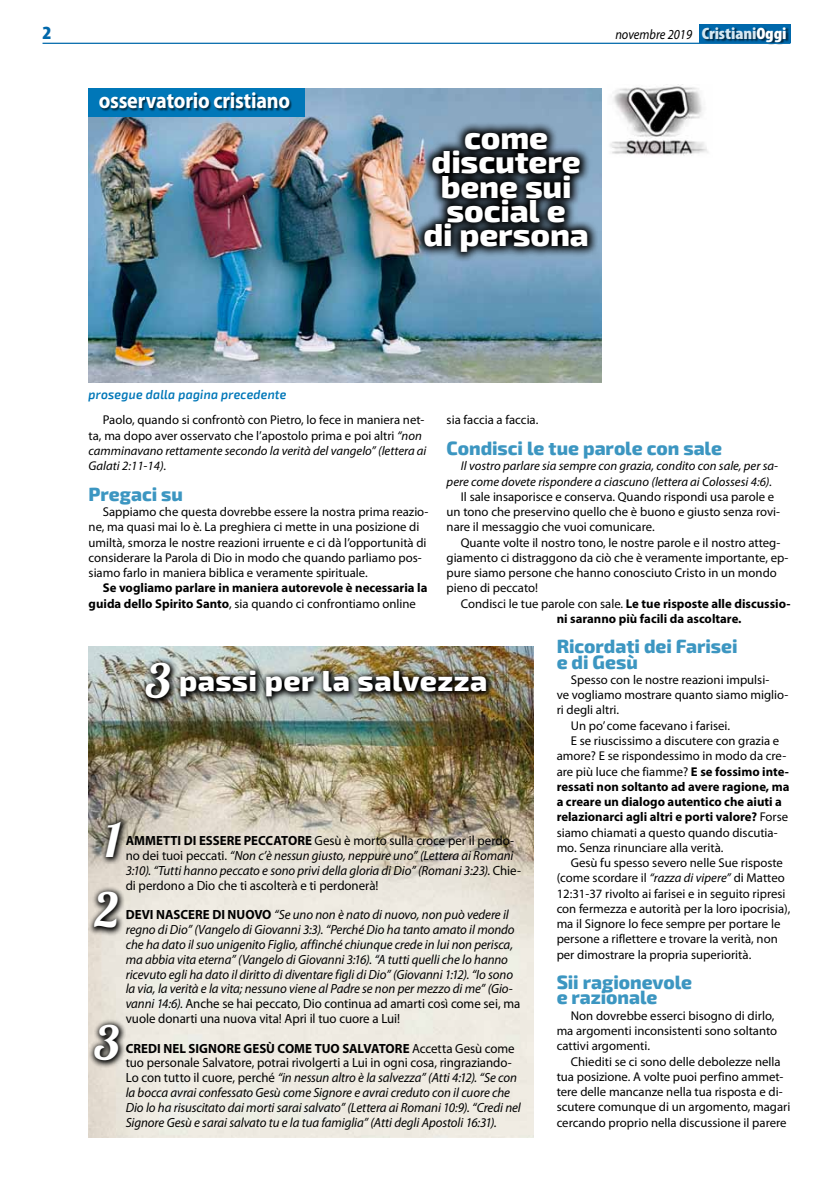
<style>
.page{position:relative;width:833px;height:1188px;background:#fff}
.page>*{position:absolute;margin:0;border:0;box-sizing:border-box;transform-origin:0 0}
.t1{font:47.25px/70.8px "Lobster 1.3";color:#fff;scale:1.05 1}
.t2{font:800 31.25px/24.2px "Exo 2";letter-spacing:-.005em;color:#fff;text-align:center;scale:1.05 1}
.t3{font:800 28.38px "Exo 2";letter-spacing:.015em;color:#fff;scale:1.05 1}
.t4{font:700 22.5px "Myriad Pro";letter-spacing:-.01em;color:#fff;scale:.9 1}
.t5{font:800 19px/15.2px "Exo 2";color:#3c96c1}
.t6{font:900 condensed 18.75px "Myriad Pro";color:#0068ab;scale:1.1 1}
.t7{font:italic 13.75px "Myriad Pro";color:#000;scale:.9 1}
.t8{font:italic 13.25px/14.8px "Myriad Pro";letter-spacing:-.005em;color:#000}
.t9{font:italic 600 13.12px "Exo 2";letter-spacing:.02em;color:#0077b8;scale:.92 1}
.t10{font:12.75px/15.2px "Myriad Pro";color:#000}
.t11{font:700 12.75px/15.2px "Myriad Pro";color:#000}
.t12{font:italic 12.75px/15.2px "Myriad Pro";color:#000}
.s1{font-weight:900;font-style:normal;font-stretch:condensed;font-size:16.62px;color:#d7e8f2}
.s2{font-weight:900;font-style:normal;font-stretch:condensed;font-size:16.62px;color:#fff}
.s3{font-weight:400}
.s4{font-weight:700}
.s5{font-style:italic}
.s6{font-family:"Lobster 1.3";font-weight:400;font-size:47.25px}
.s7{font-weight:700;font-style:normal}
.s8{font-style:normal}
</style>
<div class="page">
<img style="left:89px;top:89px;width:513px;height:293px">
<svg style="left:412px;top:121px;width:185px;height:141px;background:#3a4751"></svg>
<div style="left:698px;top:25px;width:92px;height:18px;background:#0068ab"></div>
<div style="left:703px;top:28px;width:86px;height:17px;background:#000;opacity:.6"></div>
<hr style="left:43px;top:43px;width:747px;height:1px;background:#0068ab">
<div style="left:89px;top:89px;width:216px;height:28px;background:#0077b8"></div>
<div style="left:100px;top:93px;width:192px;height:19px;background:#000;opacity:.6"></div>
<img style="left:89px;top:646px;width:445px;height:491px">
<img style="left:139px;top:656px;width:354px;height:50px">
<svg style="left:99px;top:814px;width:29px;height:49px"></svg>
<svg style="left:88px;top:884px;width:37px;height:51px;background:#8f8b84"></svg>
<svg style="left:88px;top:1017px;width:38px;height:50px;background:#8c8882"></svg>
<img style="left:610px;top:85px;width:98px;height:71px">
<h3 class="t6" style="left:43px;top:21px;width:10px">2</h3>
<p class="t7" style="left:615px;top:26px;width:192px">novembre 2019 <span class="s1">Cristiani</span><span class="s2">Oggi</span></p>
<h3 class="t4" style="left:99px;top:86px;width:214px">osservatorio cristiano</h3>
<p class="t9" style="left:89px;top:386px;width:217px">prosegue dalla pagina precedente</p>
<h2 class="t2" style="left:423px;top:127px;width:159px">come discutere bene sui social e<br>di persona</h2>
<p class="t10" style="left:446px;top:412px;width:93px">sia faccia a faccia.</p>
<h3 class="t5" style="left:446px;top:441px;width:277px">Condisci le tue parole con sale</h3>
<p class="t12" style="left:446px;top:458px;width:333px;text-indent:14px">Il vostro parlare sia sempre con grazia, condito con sale, per sa&shy;pere come dovete rispondere a ciascuno (lettera ai Colossesi 4:6).</p>
<p class="t10" style="left:446px;top:488px;width:335px;text-indent:14px">Il sale insaporisce e conserva. Quando rispondi usa parole e un tono che preservino quello che è buono e giusto senza rovi&shy;nare il messaggio che vuoi comunicare.</p>
<p class="t10" style="left:446px;top:534px;width:343px;text-indent:14px">Quante volte il nostro tono, le nostre parole e il nostro atteg&shy;giamento ci distraggono da ciò che è veramente importante, ep&shy;pure siamo persone che hanno conosciuto Cristo in un mondo pieno di peccato!</p>
<p class="t11" style="left:556px;top:595px;width:235px;text-indent:-96px"><span class="s3">Condisci le tue parole con sale.</span> Le tue risposte alle discussio&shy;ni saranno più facili da ascoltare.</p>
<h3 class="t5" style="left:556px;top:639px;width:182px">Ricordati dei Farisei e di Gesù</h3>
<p class="t10" style="left:571px;top:671px;width:200px">Spesso con le nostre reazioni impulsi-</p>
<p class="t10" style="left:556px;top:687px;width:233px">ve vogliamo mostrare quanto siamo miglio-</p>
<p class="t10" style="left:556px;top:702px;width:64px">ri degli altri.</p>
<p class="t10" style="left:571px;top:717px;width:161px">Un po’ come facevano i farisei.</p>
<p class="t10" style="left:571px;top:732px;width:210px">E se riuscissimo a discutere con grazia e</p>
<p class="t10" style="left:556px;top:748px;width:231px">amore? E se rispondessimo in modo da cre-</p>
<p class="t10" style="left:556px;top:763px;width:234px">are più luce che fiamme? <span class="s4">E se fossimo inte-</span></p>
<p class="t11" style="left:556px;top:778px;width:234px">ressati non soltanto ad avere ragione, ma</p>
<p class="t11" style="left:556px;top:793px;width:227px">a creare un dialogo autentico che aiuti a</p>
<p class="t11" style="left:556px;top:808px;width:233px">relazionarci agli altri e porti valore? <span class="s3">Forse</span></p>
<p class="t10" style="left:556px;top:824px;width:222px">siamo chiamati a questo quando discutia-</p>
<p class="t10" style="left:556px;top:839px;width:168px">mo. Senza rinunciare alla verità.</p>
<p class="t10" style="left:571px;top:854px;width:214px">Gesù fu spesso severo nelle Sue risposte</p>
<p class="t10" style="left:556px;top:870px;width:230px">(come scordare il <span class="s5">“razza di vipere”</span> di Matteo</p>
<p class="t10" style="left:556px;top:885px;width:230px">12:31-37 rivolto ai farisei e in seguito ripresi</p>
<p class="t10" style="left:556px;top:900px;width:235px">con fermezza e autorità per la loro ipocrisia),</p>
<p class="t10" style="left:556px;top:915px;width:225px">ma il Signore lo fece sempre per portare le</p>
<p class="t10" style="left:556px;top:931px;width:223px">persone a riflettere e trovare la verità, non</p>
<p class="t10" style="left:556px;top:946px;width:196px">per dimostrare la propria superiorità.</p>
<h3 class="t5" style="left:556px;top:975px;width:137px">Sii ragionevole e razionale</h3>
<p class="t10" style="left:556px;top:1007px;width:222px;text-indent:14px">Non dovrebbe esserci bisogno di dirlo, ma argomenti inconsistenti sono soltanto cattivi argomenti.</p>
<p class="t10" style="left:556px;top:1053px;width:235px;text-indent:14px">Chiediti se ci sono delle debolezze nella tua posizione. A volte puoi perfino ammet&shy;tere delle mancanze nella tua risposta e di&shy;scutere comunque di un argomento, magari cercando proprio nella discussione il parere</p>
<p class="t10" style="left:89px;top:412px;width:339px;text-indent:14px">Paolo, quando si confrontò con Pietro, lo fece in maniera net&shy;ta, ma dopo aver osservato che l’apostolo prima e poi altri <span class="s5">“non camminavano rettamente secondo la verità del vangelo” (lettera ai Galati 2:11-14).</span></p>
<h3 class="t5" style="left:89px;top:487px;width:96px">Pregaci su</h3>
<p class="t10" style="left:89px;top:504px;width:341px;text-indent:14px">Sappiamo che questa dovrebbe essere la nostra prima reazio&shy;ne, ma quasi mai lo è. La preghiera ci mette in una posizione di umiltà, smorza le nostre reazioni irruente e ci dà l’opportunità di considerare la Parola di Dio in modo che quando parliamo pos&shy;siamo farlo in maniera biblica e veramente spirituale.</p>
<p class="t11" style="left:89px;top:580px;width:340px;text-indent:14px">Se vogliamo parlare in maniera autorevole è necessaria la guida dello Spirito Santo<span class="s3">, sia quando ci confrontiamo online</span></p>
<h3 class="t3" style="left:146px;top:663px;width:327px"><span class="s6">3</span> passi per la salvezza</h3>
<h1 class="t1" style="left:95px;top:803px;width:26px">1<br>2</h1>
<p class="t8" style="left:126px;top:833px;width:397px"><span class="s7">AMMETTI DI ESSERE PECCATORE</span> <span class="s8">Gesù è morto sulla croce per il perdo&shy;no dei tuoi peccati.</span> “Non c’è nessun giusto, neppure uno” (Lettera ai Romani 3:10). “Tutti hanno peccato e sono privi della gloria di Dio” (Romani 3:23). <span class="s8">Chie&shy;di perdono a Dio che ti ascolterà e ti perdonerà!</span></p>
<p class="t8" style="left:126px;top:907px;width:396px"><span class="s7">DEVI NASCERE DI NUOVO</span> “Se uno non è nato di nuovo, non può vedere il regno di Dio” (Vangelo di Giovanni 3:3). “Perché Dio ha tanto amato il mondo che ha dato il suo unigenito Figlio, affinché chiunque crede in lui non perisca, ma abbia vita eterna” (Vangelo di Giovanni 3:16). “A tutti quelli che lo hanno ricevuto egli ha dato il diritto di diventare figli di Dio” (Giovanni 1:12). “Io sono la via, la verità e la vita; nessuno viene al Padre se non per mezzo di me” (Gio&shy;vanni 14:6). <span class="s8">Anche se hai peccato, Dio continua ad amarti così come sei, ma vuole donarti una nuova vita! Apri il tuo cuore a Lui!</span></p>
<p class="t8" style="left:126px;top:1040px;width:397px"><span class="s7">CREDI NEL SIGNORE GESÙ COME TUO SALVATORE</span> <span class="s8">Accetta Gesù come tuo personale Salvatore, potrai rivolgerti a Lui in ogni cosa, ringraziando-Lo con tutto il cuore, perché</span> “in nessun altro è la salvezza” (Atti 4:12). “Se con la bocca avrai confessato Gesù come Signore e avrai creduto con il cuore che Dio lo ha risuscitato dai morti sarai salvato” (Lettera ai Romani 10:9). “Credi nel Signore Gesù e sarai salvato tu e la tua famiglia” (Atti degli Apostoli 16:31).</p>
<h1 class="t1" style="left:94px;top:1006px;width:26px">3</h1>
</div>
